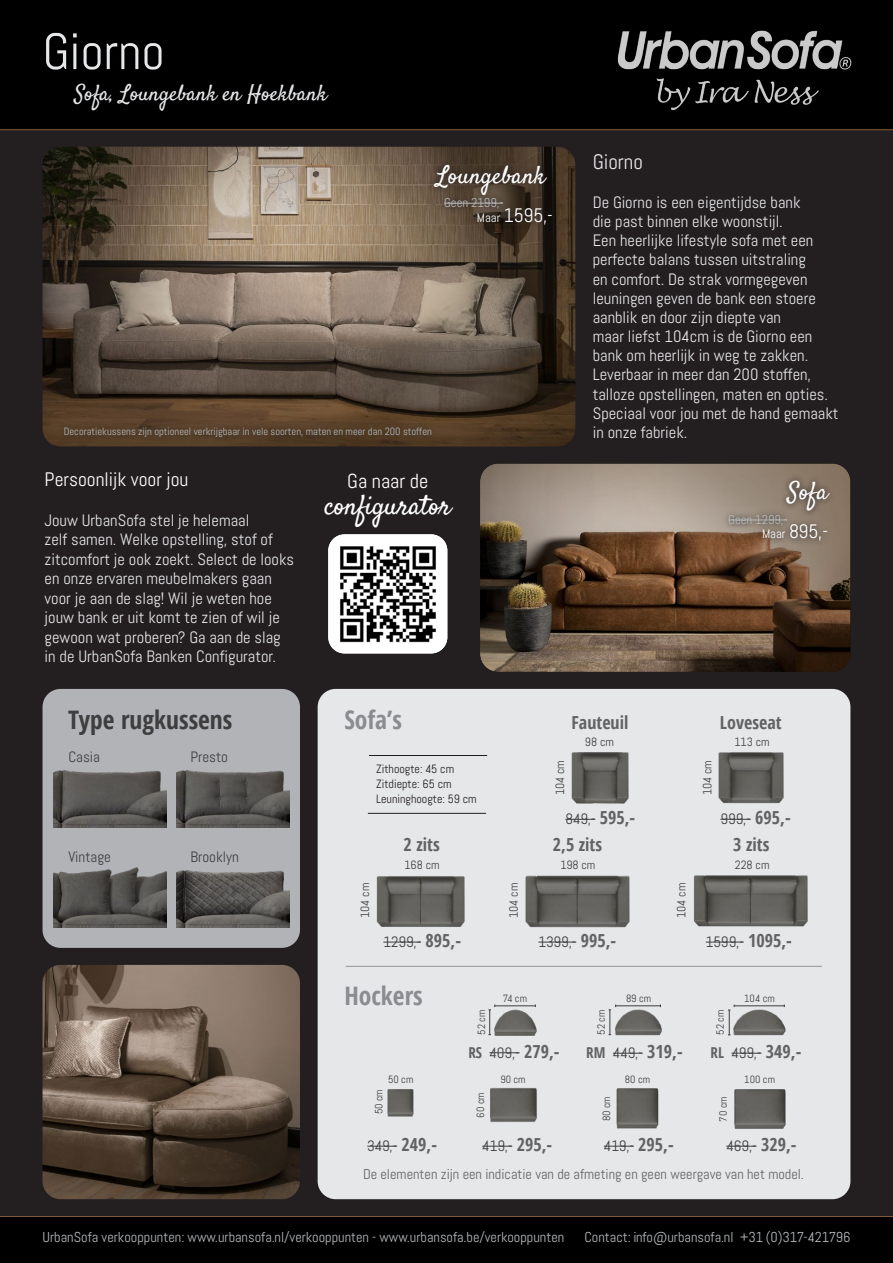
<style>
.page{position:relative;width:893px;height:1263px;background:#231f20}
.page>*{position:absolute;margin:0;border:0;box-sizing:border-box;transform-origin:0 0}
.t1{font:51px "Abel";color:#e6e7e9}
.t2{font:27.75px "Satisfy";letter-spacing:-.01em;color:#fff}
.t3{font:700 condensed 25.5px "Open Sans";color:#3e3e3f}
.t4{font:700 condensed 25.5px "Open Sans";color:#8a8c8f}
.t5{font:24.75px "Satisfy";color:#fff}
.t6{font:22.2px "Satisfy";color:#e6e7e9}
.t7{font:21px "Abel";color:#e6e7e9}
.t8{font:20.25px "Abel";color:#fff}
.t9{font:19.5px "Abel";color:#fff}
.t10{font:700 condensed 18px "Open Sans";color:#636366}
.t11{font:16.5px/19.2px "Abel";color:#e6e7e9}
.t12{font:15px "Abel";color:#3e3e3f}
.t13{font:14.4px "Abel";color:#b6b9bb}
.t14{font:14.25px "Abel";color:#636366}
.t15{font:12.75px "Abel";color:#b6b9bb}
.t16{font:12px "Abel";color:#3e3e3f}
.t17{font:12px/15px "Abel";color:#231f20}
.t18{font:10.5px "Abel";color:#b6b9bb}
.t19{font:10.5px "Abel";color:#3e3e3f}
.s1{font-size:12.75px}
.s2{font-family:"Open Sans";font-weight:700;font-stretch:condensed;font-size:18px;color:#636366}
.s3{font-family:"Open Sans";font-weight:700;font-stretch:condensed;color:#636366}
</style>
<div class="page">
<div style="left:0;top:0;width:893px;height:130px;background:#000001"></div>
<img style="left:617px;top:30px;width:235px;height:81px">
<hr style="left:0;top:129px;width:893px;height:1px;background:#805c3b">
<div style="left:0;top:1216px;width:893px;height:47px;background:#000001"></div>
<div style="left:318px;top:689px;width:532px;height:510px;background:#e6e7e9;border-radius:18px"></div>
<img style="left:525px;top:875px;width:105px;height:53px">
<img style="left:376px;top:876px;width:89px;height:51px">
<img style="left:694px;top:875px;width:114px;height:52px">
<hr style="left:383px;top:942px;width:38px;height:1px;background:#3e3e3f">
<hr style="left:538px;top:942px;width:38px;height:1px;background:#3e3e3f">
<hr style="left:706px;top:942px;width:38px;height:1px;background:#3e3e3f">
<img style="left:718px;top:752px;width:66px;height:52px">
<hr style="left:720px;top:819px;width:31px;height:1px;background:#3e3e3f">
<img style="left:571px;top:752px;width:58px;height:52px">
<hr style="left:565px;top:819px;width:30px;height:1px;background:#3e3e3f">
<hr style="left:369px;top:755px;width:118px;height:1px;background:#231f20">
<hr style="left:368px;top:813px;width:118px;height:1px;background:#231f20">
<img style="left:734px;top:1089px;width:52px;height:40px">
<img style="left:729px;top:1004px;width:57px;height:32px">
<img style="left:490px;top:1088px;width:47px;height:34px">
<img style="left:488px;top:1004px;width:49px;height:32px">
<img style="left:616px;top:1088px;width:43px;height:41px">
<img style="left:608px;top:1006px;width:54px;height:30px">
<img style="left:387px;top:1089px;width:27px;height:28px">
<hr style="left:726px;top:1146px;width:31px;height:1px;background:#3e3e3f">
<hr style="left:731px;top:1053px;width:30px;height:1px;background:#3e3e3f">
<hr style="left:482px;top:1146px;width:30px;height:1px;background:#3e3e3f">
<hr style="left:489px;top:1052px;width:31px;height:1px;background:#3e3e3f">
<hr style="left:604px;top:1146px;width:30px;height:1px;background:#3e3e3f">
<hr style="left:613px;top:1053px;width:30px;height:1px;background:#3e3e3f">
<hr style="left:367px;top:1146px;width:30px;height:1px;background:#3e3e3f">
<hr style="left:495px;top:1005px;width:40px;height:1px;background:#3e3e3f">
<hr style="left:616px;top:1005px;width:44px;height:1px;background:#3e3e3f">
<hr style="left:734px;top:1005px;width:50px;height:1px;background:#3e3e3f">
<svg style="left:488px;top:1004px;width:7px;height:31px"></svg>
<svg style="left:609px;top:1004px;width:7px;height:31px"></svg>
<svg style="left:728px;top:1004px;width:7px;height:31px"></svg>
<img style="left:43px;top:147px;width:532px;height:299px">
<svg style="left:480px;top:463px;width:371px;height:209px;background:#6d5846"></svg>
<img style="left:328px;top:534px;width:119px;height:119px">
<div style="left:58px;top:422px;width:380px;height:22px;background:#533c27"></div>
<hr style="left:0;top:1216px;width:893px;height:1px;background:#805c3b">
<svg style="left:427px;top:158px;width:131px;height:73px;background:#45382c"></svg>
<hr style="left:444px;top:203px;width:59px;height:1px;background:#b6b9bb">
<svg style="left:722px;top:474px;width:115px;height:73px;background:#8a796a"></svg>
<hr style="left:728px;top:520px;width:59px;height:1px;background:#b6b9bb">
<div style="left:43px;top:689px;width:257px;height:259px;background:#b2b3b7;border-radius:18px"></div>
<img style="left:43px;top:965px;width:257px;height:234px">
<img style="left:176px;top:770px;width:113px;height:57px">
<img style="left:53px;top:770px;width:113px;height:57px">
<img style="left:53px;top:867px;width:113px;height:61px">
<img style="left:176px;top:870px;width:113px;height:58px">
<hr style="left:346px;top:966px;width:476px;height:1px;background:#939598">
<h1 class="t1" style="left:43px;top:29px;width:124px">Giorno</h1>
<h3 class="t6" style="left:74px;top:84px;width:254px">Sofa, Loungebank en Hoekbank</h3>
<h3 class="t5" style="left:436px;top:164px;width:110px">Loungebank</h3>
<p class="t15" style="left:444px;top:197px;width:61px">Geen 2199,-</p>
<p class="t9" style="left:477px;top:206px;width:77px"><span class="s1">Maar</span> 1595,-</p>
<p class="t18" style="left:64px;top:427px;width:370px">Decoratiekussens zijn optioneel verkrijgbaar in vele soorten, maten en meer dan 200 stoffen</p>
<p class="t9" style="left:45px;top:470px;width:145px">Persoonlijk voor jou</p>
<p class="t11" style="left:45px;top:512px;width:251px">Jouw UrbanSofa stel je helemaal<br>zelf samen. Welke opstelling, stof of zitcomfort je ook zoekt. Select de looks en onze ervaren meubelmakers gaan voor je aan de slag! Wil je weten hoe jouw bank er uit komt te zien of wil je gewoon wat proberen? Ga aan de slag in de UrbanSofa Banken Configurator.</p>
<p class="t8" style="left:347px;top:472px;width:83px">Ga naar de</p>
<h2 class="t2" style="left:325px;top:488px;width:128px">configurator</h2>
<p class="t7" style="left:593px;top:153px;width:52px">Giorno</p>
<p class="t11" style="left:593px;top:194px;width:247px">De Giorno is een eigentijdse bank<br>die past binnen elke woonstijl.<br>Een heerlijke lifestyle sofa met een perfecte balans tussen uitstraling<br>en comfort. De strak vormgegeven leuningen geven de bank een stoere aanblik en door zijn diepte van<br>maar liefst 104cm is de Giorno een bank om heerlijk in weg te zakken.<br>Leverbaar in meer dan 200 stoffen, talloze opstellingen, maten en opties.<br>Speciaal voor jou met de hand gemaakt in onze fabriek.</p>
<h3 class="t5" style="left:788px;top:481px;width:42px">Sofa</h3>
<p class="t15" style="left:728px;top:514px;width:61px">Geen 1299,-</p>
<p class="t9" style="left:762px;top:523px;width:67px"><span class="s1">Maar</span> 895,-</p>
<h3 class="t3" style="left:68px;top:709px;width:166px">Type rugkussens</h3>
<p class="t12" style="left:68px;top:750px;width:33px">Casia</p>
<p class="t12" style="left:190px;top:750px;width:39px">Presto</p>
<h3 class="t4" style="left:344px;top:709px;width:59px">Sofa’s</h3>
<p class="t17" style="left:376px;top:762px;width:102px">Zithoogte: 45 cm<br>Zitdiepte: 65 cm<br>Leuninghoogte: 59 cm</p>
<p class="t16" style="left:555px;top:795px;width:37px;rotate:-90deg">104 cm</p>
<p class="t10" style="left:572px;top:715px;width:58px">Fauteuil</p>
<p class="t10" style="left:720px;top:715px;width:63px">Loveseat</p>
<p class="t16" style="left:585px;top:736px;width:31px">98 cm</p>
<p class="t16" style="left:702px;top:795px;width:37px;rotate:-90deg">104 cm</p>
<p class="t16" style="left:734px;top:736px;width:37px">113 cm</p>
<p class="t12" style="left:68px;top:850px;width:44px">Vintage</p>
<p class="t12" style="left:190px;top:850px;width:50px">Brooklyn</p>
<p class="t12" style="left:565px;top:812px;width:71px">849,- <span class="s2">595,-</span></p>
<p class="t12" style="left:720px;top:812px;width:72px">999,- <span class="s2">695,-</span></p>
<p class="t10" style="left:404px;top:837px;width:38px">2 zits</p>
<p class="t10" style="left:553px;top:837px;width:51px">2,5 zits</p>
<p class="t10" style="left:733px;top:837px;width:38px">3 zits</p>
<p class="t16" style="left:405px;top:859px;width:37px">168 cm</p>
<p class="t16" style="left:560px;top:859px;width:37px">198 cm</p>
<p class="t16" style="left:735px;top:859px;width:36px">228 cm</p>
<p class="t16" style="left:360px;top:918px;width:37px;rotate:-90deg">104 cm</p>
<p class="t16" style="left:509px;top:918px;width:37px;rotate:-90deg">104 cm</p>
<p class="t16" style="left:676px;top:918px;width:37px;rotate:-90deg">104 cm</p>
<p class="t12" style="left:383px;top:935px;width:79px">1299,- <span class="s2">895,-</span></p>
<p class="t12" style="left:538px;top:935px;width:79px">1399,- <span class="s2">995,-</span></p>
<p class="t12" style="left:706px;top:935px;width:88px">1599,- <span class="s2">1095,-</span></p>
<h3 class="t4" style="left:344px;top:985px;width:80px">Hockers</h3>
<p class="t19" style="left:503px;top:993px;width:26px">74 cm</p>
<p class="t19" style="left:626px;top:993px;width:27px">89 cm</p>
<p class="t19" style="left:744px;top:993px;width:32px">104 cm</p>
<p class="t19" style="left:477px;top:1035px;width:27px;rotate:-90deg">52 cm</p>
<p class="t19" style="left:597px;top:1035px;width:27px;rotate:-90deg">52 cm</p>
<p class="t19" style="left:715px;top:1035px;width:27px;rotate:-90deg">52 cm</p>
<p class="t12" style="left:468px;top:1046px;width:93px"><span class="s3">RS</span> 409,- <span class="s2">279,-</span></p>
<p class="t12" style="left:586px;top:1046px;width:98px"><span class="s3">RM</span> 449,- <span class="s2">319,-</span></p>
<p class="t12" style="left:711px;top:1046px;width:92px"><span class="s3">RL</span> 499,- <span class="s2">349,-</span></p>
<p class="t19" style="left:388px;top:1075px;width:27px">50 cm</p>
<p class="t19" style="left:500px;top:1075px;width:27px">90 cm</p>
<p class="t19" style="left:625px;top:1075px;width:27px">80 cm</p>
<p class="t19" style="left:744px;top:1075px;width:32px">100 cm</p>
<p class="t19" style="left:374px;top:1114px;width:27px;rotate:-90deg">50 cm</p>
<p class="t19" style="left:476px;top:1118px;width:27px;rotate:-90deg">60 cm</p>
<p class="t19" style="left:602px;top:1121px;width:27px;rotate:-90deg">80 cm</p>
<p class="t19" style="left:719px;top:1121px;width:27px;rotate:-90deg">70 cm</p>
<p class="t12" style="left:367px;top:1139px;width:71px">349,- <span class="s2">249,-</span></p>
<p class="t12" style="left:482px;top:1139px;width:72px">419,- <span class="s2">295,-</span></p>
<p class="t12" style="left:604px;top:1139px;width:72px">419,- <span class="s2">295,-</span></p>
<p class="t12" style="left:726px;top:1139px;width:72px">469,- <span class="s2">329,-</span></p>
<p class="t14" style="left:363px;top:1168px;width:442px">De elementen zijn een indicatie van de afmeting en geen weergave van het model.</p>
<p class="t13" style="left:43px;top:1231px;width:523px">UrbanSofa verkooppunten: www.urbansofa.nl/verkooppunten - www.urbansofa.be/verkooppunten</p>
<p class="t13" style="left:585px;top:1231px;width:267px">Contact: info@urbansofa.nl +31 (0)317-421796</p>
</div>
